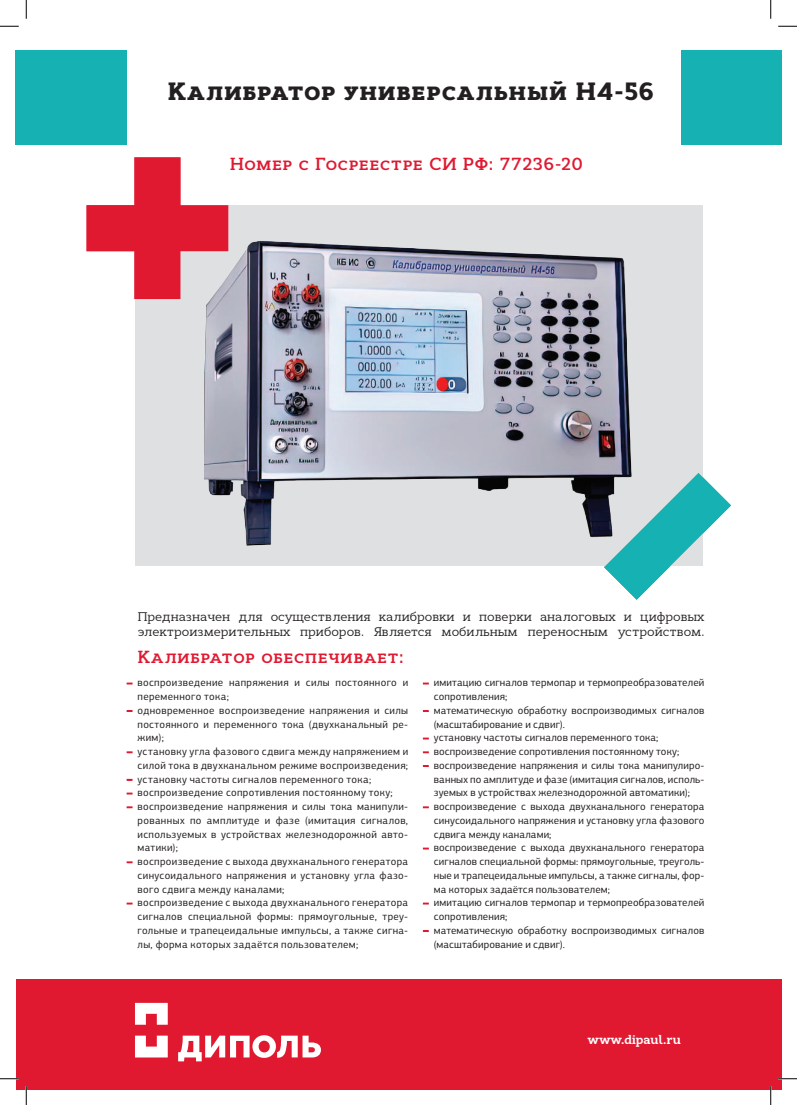
<style>
.page{position:relative;width:797px;height:1105px;background:#fff}
.page>*{position:absolute;margin:0;border:0;box-sizing:border-box;transform-origin:0 0}
.t1{font:900 25px "Cyntho Slab Pro";letter-spacing:.055em;color:#231f20}
.t2{font:600 17.5px "Cyntho Slab Pro";letter-spacing:.045em;color:#e01931}
.t3{font:12.5px/15px "Cyntho Slab Pro";color:#231f20}
.t4{font:700 12.5px "Cyntho Slab Pro";letter-spacing:.005em;color:#fff}
.t5{font:10.62px/13.8px "PF Centro Sans Pro";letter-spacing:.02em;color:#231f20;text-align:justify}
.s1{color:#e01931}
</style>
<div class="page">
<div style="left:135px;top:206px;width:567px;height:360px;background:#dfe0e2"></div>
<img style="left:204px;top:239px;width:428px;height:307px">
<svg style="left:86px;top:157px;width:142px;height:142px"></svg>
<svg style="left:604px;top:473px;width:127px;height:127px"></svg>
<div style="left:16px;top:979px;width:765px;height:110px;background:#e01931"></div>
<div style="left:16px;top:50px;width:111px;height:94px;background:#16b1b2"></div>
<svg style="left:135px;top:1003px;width:33px;height:22px"></svg>
<svg style="left:135px;top:1036px;width:33px;height:21px"></svg>
<svg style="left:178px;top:1035px;width:143px;height:26px"></svg>
<div style="left:680px;top:50px;width:101px;height:94px;background:#16b1b2"></div>
<svg style="left:127px;top:710px;width:6px;height:2px"></svg>
<svg style="left:127px;top:751px;width:6px;height:2px"></svg>
<svg style="left:127px;top:779px;width:6px;height:2px"></svg>
<svg style="left:127px;top:806px;width:6px;height:2px"></svg>
<svg style="left:127px;top:861px;width:6px;height:2px"></svg>
<svg style="left:423px;top:710px;width:6px;height:2px"></svg>
<svg style="left:423px;top:751px;width:6px;height:2px"></svg>
<svg style="left:423px;top:765px;width:6px;height:2px"></svg>
<svg style="left:423px;top:806px;width:6px;height:2px"></svg>
<svg style="left:423px;top:930px;width:6px;height:2px"></svg>
<svg style="left:0;top:25px;width:19px;height:2px"></svg>
<svg style="left:778px;top:25px;width:19px;height:2px"></svg>
<svg style="left:0;top:1078px;width:19px;height:1px"></svg>
<svg style="left:778px;top:1078px;width:19px;height:1px"></svg>
<svg style="left:25px;top:0;width:2px;height:19px"></svg>
<svg style="left:25px;top:1086px;width:2px;height:19px"></svg>
<svg style="left:770px;top:0;width:1px;height:19px"></svg>
<svg style="left:770px;top:1086px;width:1px;height:19px"></svg>
<h1 class="t1" style="left:168px;top:76px;width:487px">Калибратор универсальный Н4-56</h1>
<h2 class="t2" style="left:230px;top:153px;width:354px">Номер с Госреестре СИ РФ: 77236-20</h2>
<p class="t3" style="left:138px;top:609px;width:568px">Предназначен для осуществления калибровки и поверки аналоговых и цифровых электроизмерительных приборов. Является мобильным переносным устройством.</p>
<h2 class="t2" style="left:138px;top:646px;width:267px">Калибратор обеспечивает:</h2>
<p class="t5" style="left:138px;top:676px;width:272px;text-indent:-11px"><span class="s1">–</span> воспроизведение напряжения и силы постоянного и переменного тока;</p>
<p class="t5" style="left:138px;top:703px;width:272px;text-indent:-11px"><span class="s1">–</span> одновременное воспроизведение напряжения и силы постоянного и переменного тока (двухканальный ре&shy;жим);</p>
<p class="t5" style="left:127px;top:744px;width:283px;text-align:right"><span class="s1">–</span> установку угла фазового сдвига между напряжением и силой тока в двухканальном режиме воспроизведения;</p>
<p class="t5" style="left:127px;top:772px;width:246px"><span class="s1">–</span> установку частоты сигналов переменного тока;</p>
<p class="t5" style="left:127px;top:786px;width:267px"><span class="s1">–</span> воспроизведение сопротивления постоянному току;</p>
<p class="t5" style="left:138px;top:799px;width:272px;text-indent:-11px"><span class="s1">–</span> воспроизведение напряжения и силы тока манипули&shy;рованных по амплитуде и фазе (имитация сигналов, используемых в устройствах железнодорожной авто&shy;матики);</p>
<p class="t5" style="left:138px;top:854px;width:272px;text-indent:-11px"><span class="s1">–</span> воспроизведение с выхода двухканального генератора синусоидального напряжения и установку угла фазо&shy;вого сдвига между каналами;</p>
<p class="t5" style="left:138px;top:896px;width:272px;text-indent:-11px"><span class="s1">–</span> воспроизведение с выхода двухканального генератора сигналов специальной формы: прямоугольные, треу&shy;гольные и трапецеидальные импульсы, а также сигна&shy;лы, форма которых задаётся пользователем;</p>
<p class="t5" style="left:434px;top:676px;width:272px;text-indent:-11px"><span class="s1">–</span> имитацию сигналов термопар и термопреобразователей сопротивления;</p>
<p class="t5" style="left:434px;top:703px;width:272px;text-indent:-11px"><span class="s1">–</span> математическую обработку воспроизводимых сигналов (масштабирование и сдвиг).</p>
<p class="t5" style="left:423px;top:731px;width:237px"><span class="s1">–</span> установку частоты сигналов переменного тока;</p>
<p class="t5" style="left:423px;top:744px;width:257px"><span class="s1">–</span> воспроизведение сопротивления постоянному току;</p>
<p class="t5" style="left:434px;top:758px;width:272px;text-indent:-11px"><span class="s1">–</span> воспроизведение напряжения и силы тока манипулиро&shy;ванных по амплитуде и фазе (имитация сигналов, исполь&shy;зуемых в устройствах железнодорожной автоматики);</p>
<p class="t5" style="left:434px;top:799px;width:272px;text-indent:-11px"><span class="s1">–</span> воспроизведение с выхода двухканального генератора синусоидального напряжения и установку угла фазового сдвига между каналами;</p>
<p class="t5" style="left:434px;top:841px;width:272px;text-indent:-11px"><span class="s1">–</span> воспроизведение с выхода двухканального генератора сигналов специальной формы: прямоугольные, треуголь&shy;ные и трапецеидальные импульсы, а также сигналы, фор&shy;ма которых задаётся пользователем;</p>
<p class="t5" style="left:434px;top:896px;width:272px;text-indent:-11px"><span class="s1">–</span> имитацию сигналов термопар и термопреобразователей сопротивления;</p>
<p class="t5" style="left:434px;top:923px;width:272px;text-indent:-11px"><span class="s1">–</span> математическую обработку воспроизводимых сигналов (масштабирование и сдвиг).</p>
<p class="t4" style="left:588px;top:1031px;width:94px">www.dipaul.ru</p>
</div>
